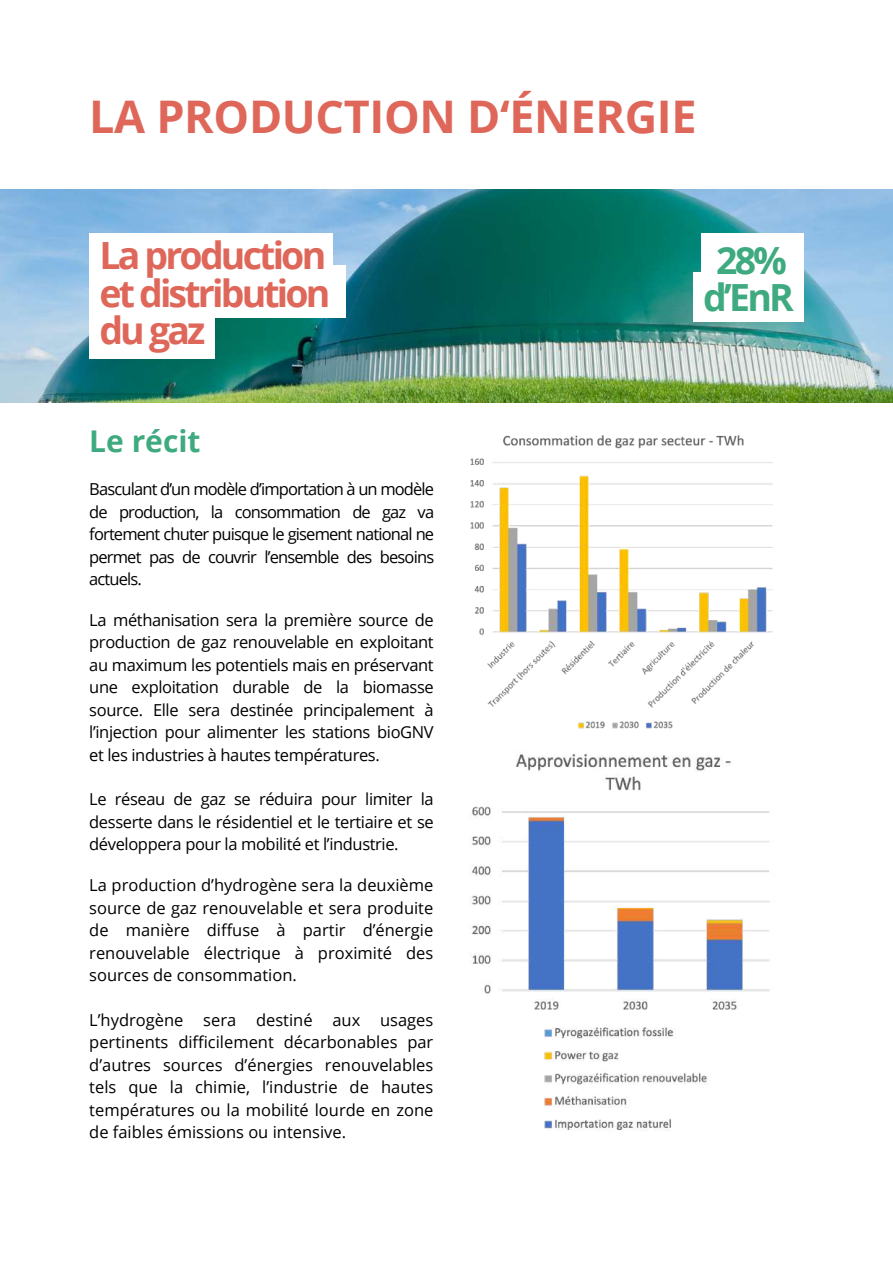
<style>
.page{position:relative;width:893px;height:1264px;background:#fff}
.page>*{position:absolute;margin:0;border:0;box-sizing:border-box;transform-origin:0 0}
.t1{font:700 45px "Open Sans";letter-spacing:-.01em;color:#de675a}
.t2{font:700 37.5px/37px "Open Sans";letter-spacing:-.075em;color:#de675a;text-align:justify}
.t3{font:700 37.5px/37px "Open Sans";color:#3faa7f;text-align:center}
.t4{font:700 30px "Open Sans";color:#3faa7f}
.t5{font:16.5px/22.5px "Open Sans";letter-spacing:-.02em;color:#000;text-align:justify}
</style>
<div class="page">
<img style="left:0;top:189px;width:892px;height:213px">
<div style="left:89px;top:233px;width:244px;height:53px;background:#fff"></div>
<div style="left:89px;top:265px;width:257px;height:53px;background:#fff"></div>
<div style="left:89px;top:306px;width:126px;height:53px;background:#fff"></div>
<div style="left:701px;top:233px;width:102px;height:53px;background:#fff"></div>
<div style="left:692px;top:272px;width:111px;height:50px;background:#fff"></div>
<img style="left:470px;top:753px;width:300px;height:378px">
<img style="left:470px;top:435px;width:303px;height:294px">
<h1 class="t1" style="left:89px;top:85px;width:609px">LA PRODUCTION D‘ÉNERGIE</h1>
<h2 class="t2" style="left:99px;top:236px;width:233px">La production et distribution du gaz</h2>
<h3 class="t4" style="left:89px;top:419px;width:113px">Le récit</h3>
<p class="t5" style="left:89px;top:477px;width:346px">Basculant d’un modèle d’importation à un modèle de production, la consommation de gaz va fortement chuter puisque le gisement national ne permet pas de couvrir l’ensemble des besoins actuels.</p>
<p class="t5" style="left:89px;top:608px;width:346px">La méthanisation sera la première source de production de gaz renouvelable en exploitant au maximum les potentiels mais en préservant une exploitation durable de la biomasse source. Elle sera destinée principalement à l’injection pour alimenter les stations bioGNV et les industries à hautes températures.</p>
<p class="t5" style="left:89px;top:787px;width:346px">Le réseau de gaz se réduira pour limiter la desserte dans le résidentiel et le tertiaire et se développera pour la mobilité et l’industrie.</p>
<p class="t5" style="left:89px;top:873px;width:345px">La production d’hydrogène sera la deuxième source de gaz renouvelable et sera produite de manière diffuse à partir d’énergie renouvelable électrique à proximité des sources de consommation.</p>
<p class="t5" style="left:89px;top:1008px;width:345px">L’hydrogène sera destiné aux usages pertinents difficilement décarbonables par d’autres sources d’énergies renouvelables tels que la chimie, l’industrie de hautes températures ou la mobilité lourde en zone de faibles émissions ou intensive.</p>
<h2 class="t3" style="left:703px;top:240px;width:92px">28% d’EnR</h2>
</div>
